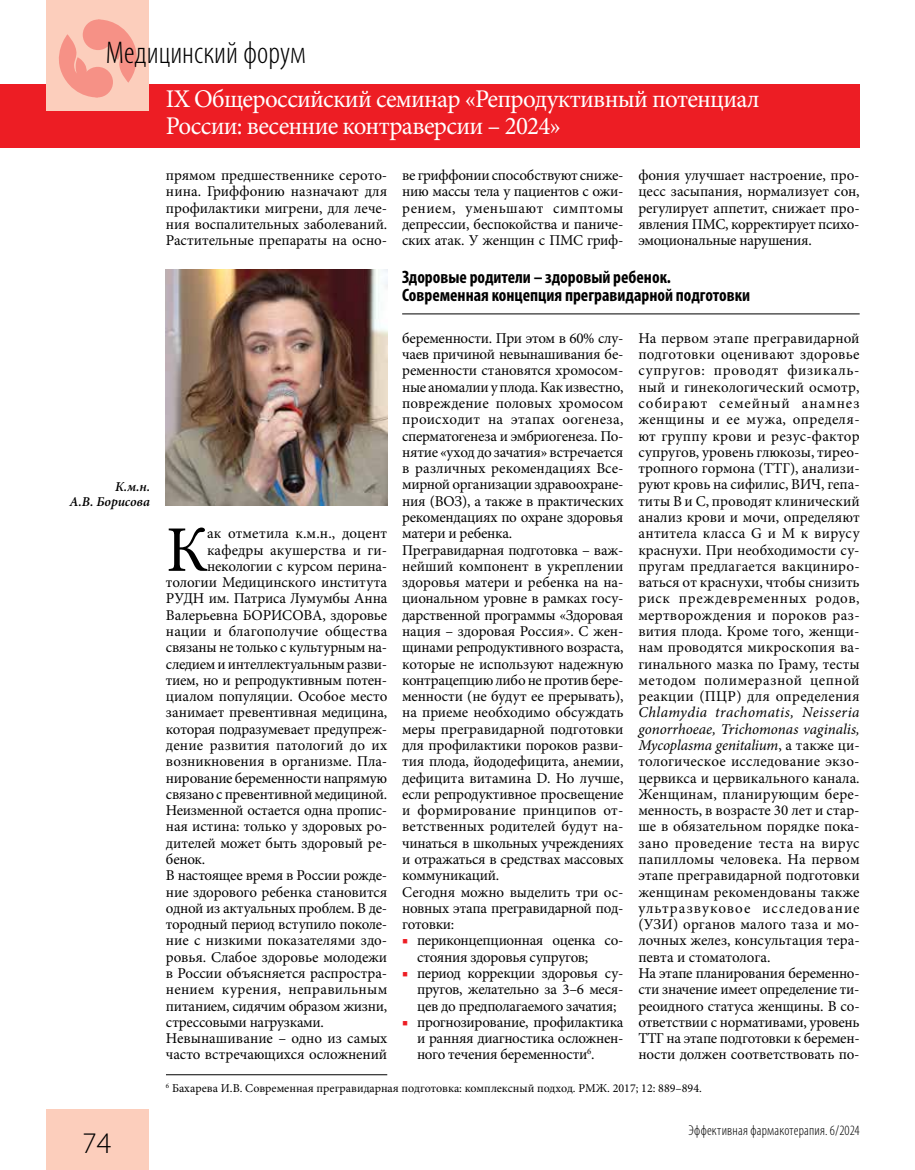
<style>
.page{position:relative;width:915px;height:1170px;background:#fff}
.page>*{position:absolute;margin:0;border:0;box-sizing:border-box;transform-origin:0 0}
.t1{font:65.1px "Minion Pro";color:#000}
.t2{font:300 condensed 31.5px "Myriad Pro";color:#000}
.t3{font:300 30px "Myriad Pro";color:#000}
.t4{font:25.5px/27px "Minion Pro";letter-spacing:-.03em;color:#fff}
.t5{font:700 condensed 18px/18px "Myriad Pro";color:#000}
.t6{font:15px/16.2px "Minion Pro";letter-spacing:-.01em;color:#000;text-align:justify}
.t7{font:15px "Minion Pro";letter-spacing:.01em;color:#000}
.t8{font:15px "Minion Pro";letter-spacing:.02em;color:#000}
.t9{font:300 condensed 14.25px "Myriad Pro";letter-spacing:.015em;color:#000}
.t10{font:italic 600 13.5px/15px "Minion Pro";letter-spacing:-.005em;color:#000;text-align:right}
.t11{font:12px "Minion Pro";color:#000}
.s1{color:#ed1d24}
.s2{font-style:italic}
</style>
<div class="page">
<div style="left:0;top:84px;width:859px;height:63px;background:#ed1d24"></div>
<div style="left:47px;top:0;width:102px;height:111px;background:#fccebc"></div>
<div style="left:47px;top:1108px;width:102px;height:61px;background:#fccebc"></div>
<svg style="left:59px;top:19px;width:78px;height:79px"></svg>
<hr style="left:166px;top:1074px;width:221px;height:1px;background:#000">
<hr style="left:402px;top:313px;width:457px;height:1px;background:#000">
<img style="left:166px;top:269px;width:221px;height:236px">
<h2 class="t2" style="left:106px;top:34px;width:201px">Медицинский форум</h2>
<h3 class="t4" style="left:166px;top:85px;width:595px">IX Общероссийский семинар «Репродуктивный потенциал<br>России: весенние контраверсии – 2024»</h3>
<p class="t6" style="left:166px;top:167px;width:223px">прямом предшественнике серото&shy;нина. Гриффонию назначают для профилактики мигрени, для лече&shy;ния воспалительных заболеваний.<br>Растительные препараты на осно-</p>
<p class="t6" style="left:402px;top:167px;width:223px">ве гриффонии способствуют сниже&shy;нию массы тела у пациентов с ожи&shy;рением, уменьшают симптомы депрессии, беспокойства и паниче&shy;ских атак. У женщин с ПМС гриф-</p>
<p class="t6" style="left:638px;top:167px;width:223px">фония улучшает настроение, про&shy;цесс засыпания, нормализует сон, регулирует аппетит, снижает про&shy;явления ПМС, корректирует психо&shy;эмоциональные нарушения.</p>
<p class="t10" style="left:69px;top:478px;width:82px">К.м.н.<br>А.В. Борисова</p>
<h3 class="t3" style="left:82px;top:1126px;width:31px">74</h3>
<p class="t5" style="left:402px;top:267px;width:349px">Здоровые родители – здоровый ребенок.<br>Современная концепция прегравидарной подготовки</p>
<p class="t6" style="left:402px;top:330px;width:223px;text-align:left">беременности. При этом в 60% слу&shy;чаев причиной невынашивания бе&shy;ременности становятся хромосом&shy;ные аномалии у плода. Как известно, повреждение половых хромосом происходит на этапах оогенеза, сперматогенеза и эмбриогенеза. По&shy;нятие «уход до зачатия» встречается в различных рекомендациях Все&shy;мирной организации здравоохране&shy;ния (ВОЗ), а также в практических рекомендациях по охране здоровья матери и ребенка.<br>Прегравидарная подготовка – важ&shy;нейший компонент в укреплении здоровья матери и ребенка на на&shy;циональном уровне в рамках госу&shy;дарственной программы «Здоровая нация – здоровая Россия». С жен&shy;щинами репродуктивного возраста, которые не используют надежную контрацепцию либо не против бере&shy;менности (не будут ее прерывать), на приеме необходимо обсуждать меры прегравидарной подготовки для профилактики пороков разви&shy;тия плода, йододефицита, анемии, дефицита витамина D. Но лучше, если репродуктивное просвещение и формирование принципов от&shy;ветственных родителей будут на&shy;чинаться в школьных учреждениях и отражаться в средствах массовых коммуникаций.<br>Сегодня можно выделить три ос&shy;новных этапа прегравидарной под&shy;готовки:</p>
<p class="t6" style="left:417px;top:932px;width:208px;text-indent:-15px"><span class="s1">■</span> периконцепционная оценка со&shy;стояния здоровья супругов;</p>
<p class="t6" style="left:417px;top:964px;width:208px;text-indent:-15px"><span class="s1">■</span> период коррекции здоровья су&shy;пругов, желательно за 3–6 меся&shy;цев до предполагаемого зачатия;</p>
<p class="t6" style="left:417px;top:1013px;width:208px;text-indent:-15px"><span class="s1">■</span> прогнозирование, профилактика и ранняя диагностика осложнен&shy;ного течения беременности<sup>6</sup>.</p>
<p class="t6" style="left:638px;top:330px;width:223px">На первом этапе прегравидарной подготовки оценивают здоровье супругов: проводят физикаль&shy;ный и гинекологический осмотр, собирают семейный анамнез женщины и ее мужа, определя&shy;ют группу крови и резус-фактор супругов, уровень глюкозы, тирео&shy;тропного гормона (ТТГ), анализи&shy;руют кровь на сифилис, ВИЧ, гепа&shy;титы В и С, проводят клинический анализ крови и мочи, определяют антитела класса G и М к вирусу краснухи. При необходимости су&shy;пругам предлагается вакциниро&shy;ваться от краснухи, чтобы снизить риск преждевременных родов, мертворождения и пороков раз&shy;вития плода. Кроме того, женщи&shy;нам проводятся микроскопия ва&shy;гинального мазка по Граму, тесты методом полимеразной цепной реакции (ПЦР) для определения</p>
<p class="t6" style="left:638px;top:704px;width:223px;text-align:left"><span class="s2">Chlamydia trachomatis, Neisseria gonorrhoeae, Trichomonas vaginalis,<br>Mycoplasma genitalium</span>, а также ци&shy;тологическое исследование экзо&shy;цервикса и цервикального канала.<br>Женщинам, планирующим бере&shy;менность, в возрасте 30 лет и стар&shy;ше в обязательном порядке пока&shy;зано проведение теста на вирус папилломы человека. На первом этапе прегравидарной подготовки женщинам рекомендованы также ультразвуковое исследование (УЗИ) органов малого таза и мо&shy;лочных желез, консультация тера&shy;певта и стоматолога.<br>На этапе планирования беременно&shy;сти значение имеет определение ти&shy;реоидного статуса женщины. В со&shy;ответствии с нормативами, уровень<br>ТТГ на этапе подготовки к беремен&shy;ности должен соответствовать по-</p>
<h1 class="t1" style="left:166px;top:506px;width:44px">К</h1>
<p class="t7" style="left:207px;top:523px;width:182px">ак отметила к.м.н., доцент</p>
<p class="t7" style="left:207px;top:539px;width:182px">кафедры акушерства и ги-</p>
<p class="t6" style="left:207px;top:558px;width:182px">некологии с курсом перина-</p>
<p class="t6" style="left:166px;top:574px;width:223px">тологии Медицинского института</p>
<p class="t6" style="left:166px;top:590px;width:223px">РУДН им. Патриса Лумумбы Анна</p>
<p class="t6" style="left:166px;top:607px;width:223px">Валерьевна БОРИСОВА, здоровье</p>
<p class="t7" style="left:166px;top:621px;width:223px">нации и благополучие общества</p>
<p class="t6" style="left:166px;top:639px;width:223px">связаны не только с культурным на-</p>
<p class="t6" style="left:166px;top:655px;width:223px">следием и интеллектуальным разви-</p>
<p class="t6" style="left:166px;top:672px;width:223px">тием, но и репродуктивным потен-</p>
<p class="t6" style="left:166px;top:688px;width:223px">циалом популяции. Особое место</p>
<p class="t6" style="left:166px;top:704px;width:223px">занимает превентивная медицина,</p>
<p class="t6" style="left:166px;top:720px;width:223px">которая подразумевает предупреж-</p>
<p class="t7" style="left:166px;top:735px;width:223px">дение развития патологий до их</p>
<p class="t6" style="left:166px;top:753px;width:223px">возникновения в организме. Пла-</p>
<p class="t6" style="left:166px;top:769px;width:223px">нирование беременности напрямую</p>
<p class="t6" style="left:166px;top:786px;width:223px">связано с превентивной медициной.</p>
<p class="t6" style="left:166px;top:802px;width:223px">Неизменной остается одна пропис-</p>
<p class="t6" style="left:166px;top:818px;width:223px">ная истина: только у здоровых ро-</p>
<p class="t6" style="left:166px;top:834px;width:223px">дителей может быть здоровый ре-</p>
<p class="t6" style="left:166px;top:851px;width:41px">бенок.</p>
<p class="t6" style="left:166px;top:867px;width:223px">В настоящее время в России рожде-</p>
<p class="t6" style="left:166px;top:883px;width:223px">ние здорового ребенка становится</p>
<p class="t6" style="left:166px;top:899px;width:223px">одной из актуальных проблем. В де-</p>
<p class="t6" style="left:166px;top:916px;width:223px">тородный период вступило поколе-</p>
<p class="t6" style="left:166px;top:932px;width:223px">ние с низкими показателями здо-</p>
<p class="t6" style="left:166px;top:948px;width:223px">ровья. Слабое здоровье молодежи</p>
<p class="t6" style="left:166px;top:965px;width:223px">в России объясняется распростра-</p>
<p class="t8" style="left:166px;top:979px;width:223px">нением курения, неправильным</p>
<p class="t6" style="left:166px;top:997px;width:223px">питанием, сидячим образом жизни,</p>
<p class="t6" style="left:166px;top:1013px;width:159px">стрессовыми нагрузками.</p>
<p class="t6" style="left:166px;top:1030px;width:223px">Невынашивание – одно из самых</p>
<p class="t6" style="left:166px;top:1046px;width:223px">часто встречающихся осложнений</p>
<p class="t11" style="left:166px;top:1079px;width:537px"><sup>6</sup> Бахарева И.В. Современная прегравидарная подготовка: комплексный подход. РМЖ. 2017; 12: 889–894.</p>
<p class="t9" style="left:688px;top:1121px;width:172px">Эффективная фармакотерапия. 6/2024</p>
</div>
